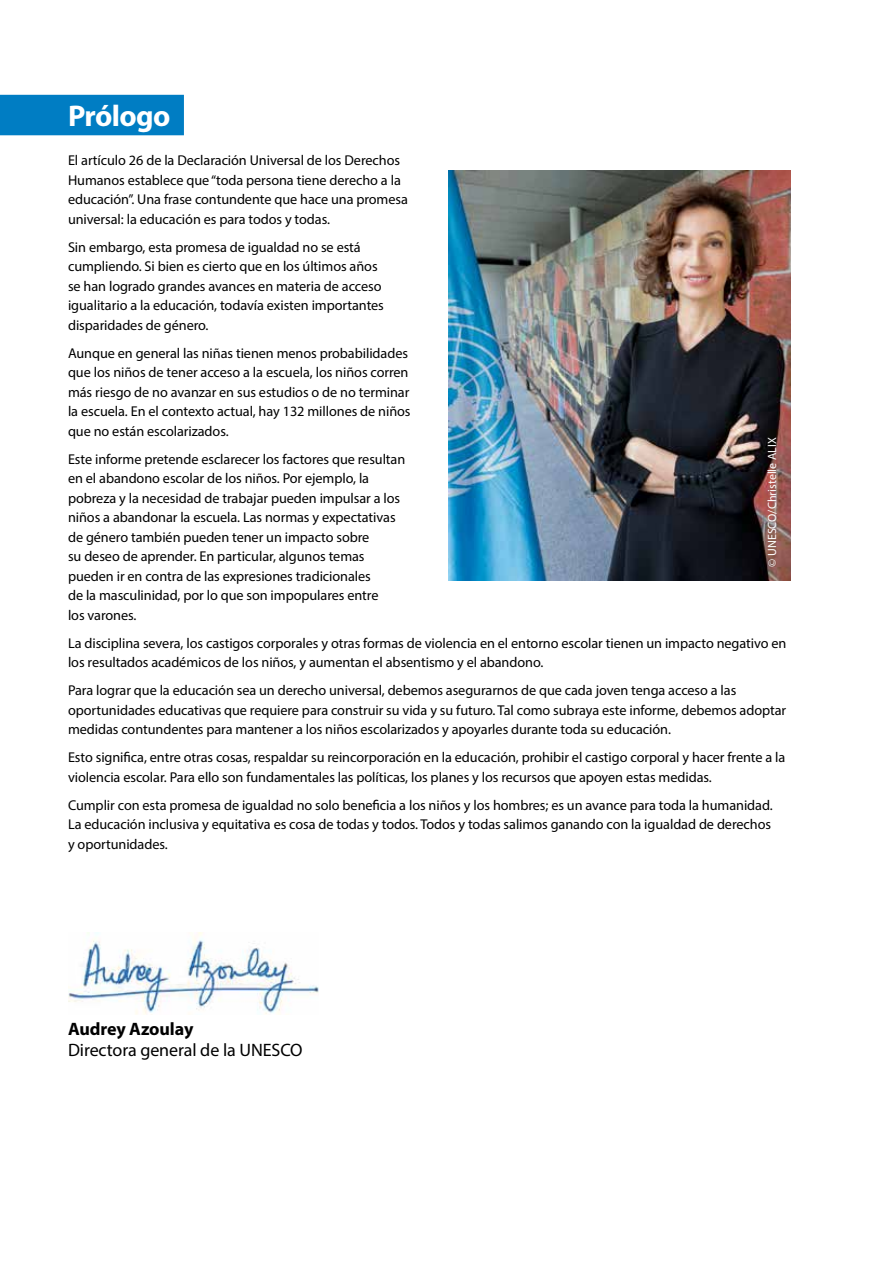
<style>
.page{position:relative;width:893px;height:1263px;background:#fff}
.page>*{position:absolute;margin:0;border:0;box-sizing:border-box;transform-origin:0 0}
.t1{font:700 30px "Myriad Pro";letter-spacing:-.02em;color:#fff}
.t2{font:18px "Myriad Pro";letter-spacing:-.005em;color:#000}
.t3{font:700 18px "Myriad Pro";letter-spacing:-.005em;color:#000}
.t4{font:14.25px/19.5px "Myriad Pro";letter-spacing:-.005em;color:#000}
.t5{font:12px "Myriad Pro";color:#fff}
</style>
<div class="page">
<img style="left:448px;top:170px;width:342px;height:411px">
<div style="left:0;top:95px;width:184px;height:40px;background:#007dc3"></div>
<img style="left:68px;top:932px;width:250px;height:82px">
<h1 class="t1" style="left:68px;top:96px;width:104px">Prólogo</h1>
<p class="t4" style="left:68px;top:151px;width:341px">El artículo 26 de la Declaración Universal de los Derechos Humanos establece que “toda persona tiene derecho a la educación”. Una frase contundente que hace una promesa universal: la educación es para todos y todas.</p>
<p class="t4" style="left:68px;top:237px;width:317px">Sin embargo, esta promesa de igualdad no se está cumpliendo. Si bien es cierto que en los últimos años se han logrado grandes avances en materia de acceso igualitario a la educación, todavía existen importantes disparidades de género.</p>
<p class="t4" style="left:68px;top:343px;width:344px">Aunque en general las niñas tienen menos probabilidades que los niños de tener acceso a la escuela, los niños corren más riesgo de no avanzar en sus estudios o de no terminar la escuela. En el contexto actual, hay 132 millones de niños que no están escolarizados.</p>
<p class="t4" style="left:68px;top:449px;width:339px">Este informe pretende esclarecer los factores que resultan en el abandono escolar de los niños. Por ejemplo, la pobreza y la necesidad de trabajar pueden impulsar a los niños a abandonar la escuela. Las normas y expectativas de género también pueden tener un impacto sobre<br>su deseo de aprender. En particular, algunos temas pueden ir en contra de las expresiones tradicionales<br>de la masculinidad, por lo que son impopulares entre<br>los varones.</p>
<p class="t4" style="left:68px;top:633px;width:720px">La disciplina severa, los castigos corporales y otras formas de violencia en el entorno escolar tienen un impacto negativo en los resultados académicos de los niños, y aumentan el absentismo y el abandono.</p>
<p class="t4" style="left:68px;top:680px;width:720px">Para lograr que la educación sea un derecho universal, debemos asegurarnos de que cada joven tenga acceso a las oportunidades educativas que requiere para construir su vida y su futuro. Tal como subraya este informe, debemos adoptar medidas contundentes para mantener a los niños escolarizados y apoyarles durante toda su educación.</p>
<p class="t4" style="left:68px;top:747px;width:719px">Esto significa, entre otras cosas, respaldar su reincorporación en la educación, prohibir el castigo corporal y hacer frente a la violencia escolar. Para ello son fundamentales las políticas, los planes y los recursos que apoyen estas medidas.</p>
<p class="t4" style="left:68px;top:795px;width:706px">Cumplir con esta promesa de igualdad no solo beneficia a los niños y los hombres; es un avance para toda la humanidad.<br>La educación inclusiva y equitativa es cosa de todas y todos. Todos y todas salimos ganando con la igualdad de derechos y oportunidades.</p>
<p class="t5" style="left:765px;top:567px;width:131px;rotate:-90deg">© UNESCO/Christelle ALIX</p>
<p class="t3" style="left:68px;top:1018px;width:127px">Audrey Azoulay</p>
<p class="t2" style="left:68px;top:1039px;width:236px">Directora general de la UNESCO</p>
</div>
